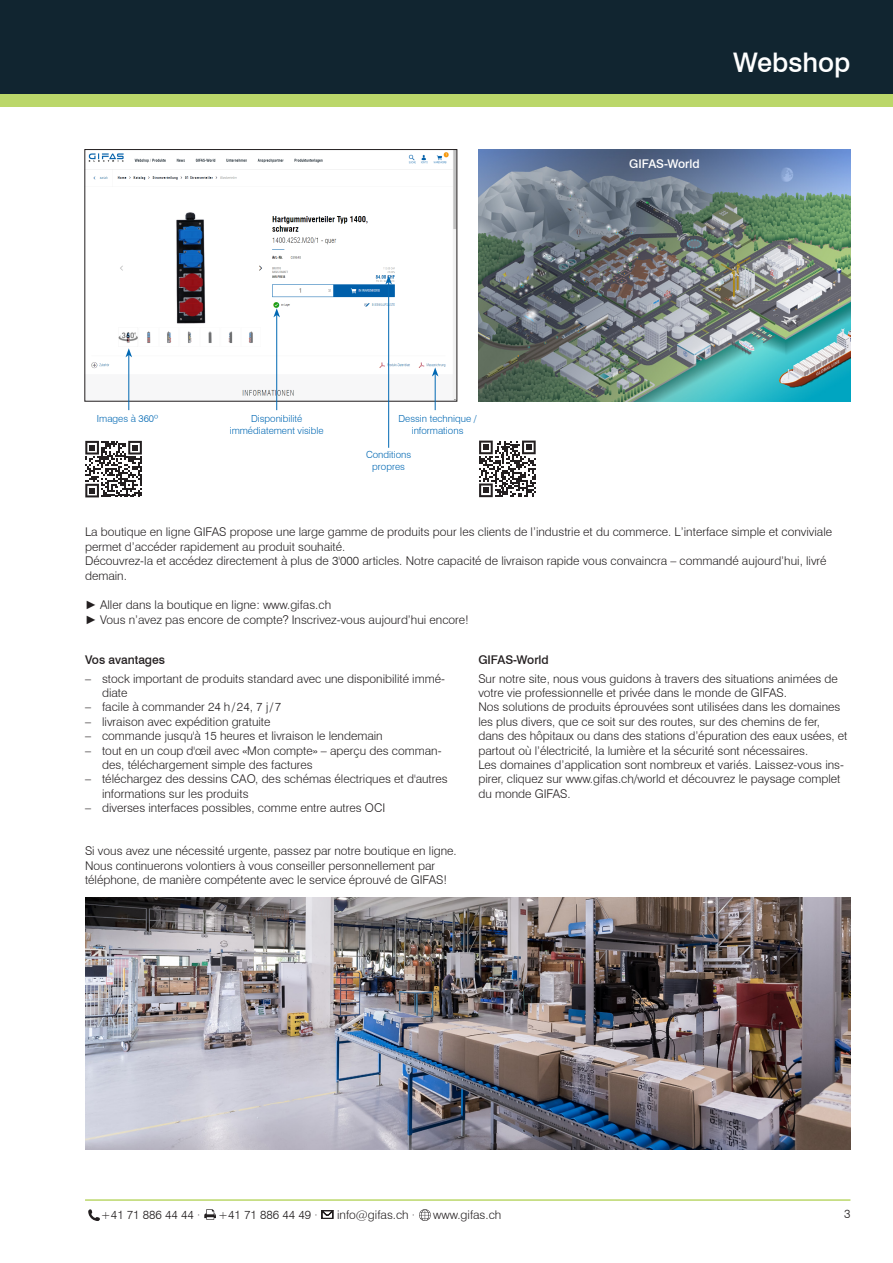
<style>
.page{position:relative;width:893px;height:1263px;background:#fff}
.page>*{position:absolute;margin:0;border:0;box-sizing:border-box;transform-origin:0 0}
.Haupttitel_rechts{font:500 27px "Swiss 721 BT";color:#fff}
.Fliesstext_8{font:300 12px/14.4px "Swiss 721 BT";color:#231f20}
.Fliesstext_8pt_fett{font:500 12px "Swiss 721 BT";color:#231f20}
.Fliesstext_8pt_fett-2{font:500 12px "Swiss 721 BT";color:#fff}
.Fliesstext_8pt{font:300 9.75px "Swiss 721 BT";color:#0168b3}
.s1{font-family:"Times New Roman";font-weight:700}
</style>
<div class="page">
<hr style="left:85px;top:1199px;width:765px;height:2px;background:#bbd76a">
<svg style="left:88px;top:1209px;width:12px;height:12px"></svg>
<svg style="left:204px;top:1209px;width:12px;height:11px"></svg>
<svg style="left:322px;top:1210px;width:11px;height:9px"></svg>
<svg style="left:419px;top:1209px;width:12px;height:12px"></svg>
<div style="left:0;top:89px;width:893px;height:17px;background:#bbd76a"></div>
<div style="left:0;top:0;width:893px;height:94px;background:#112530"></div>
<svg style="left:479px;top:441px;width:57px;height:56px"></svg>
<svg style="left:85px;top:441px;width:57px;height:56px"></svg>
<img style="left:85px;top:897px;width:765px;height:252px">
<img style="left:478px;top:150px;width:372px;height:251px">
<img style="left:87px;top:151px;width:368px;height:248px">
<div style="left:85px;top:149px;width:372px;height:252px;border:1px solid #231f20"></div>
<hr style="left:129px;top:355px;width:1px;height:55px;background:#0168b3">
<svg style="left:125px;top:348px;width:7px;height:9px"></svg>
<hr style="left:276px;top:315px;width:1px;height:95px;background:#0168b3">
<svg style="left:273px;top:308px;width:7px;height:9px"></svg>
<hr style="left:388px;top:282px;width:1px;height:166px;background:#0168b3">
<svg style="left:385px;top:275px;width:7px;height:9px"></svg>
<hr style="left:435px;top:374px;width:1px;height:36px;background:#0168b3">
<svg style="left:432px;top:367px;width:6px;height:9px"></svg>
<p class="Fliesstext_8pt" style="left:97px;top:413px;width:63px">Images à 360º</p>
<p class="Fliesstext_8pt" style="left:251px;top:413px;width:53px">Disponibilité</p>
<p class="Fliesstext_8pt" style="left:230px;top:425px;width:96px">immédiatement visible</p>
<p class="Fliesstext_8pt" style="left:398px;top:413px;width:80px">Dessin technique /</p>
<p class="Fliesstext_8pt" style="left:412px;top:425px;width:53px">informations</p>
<p class="Fliesstext_8pt" style="left:366px;top:449px;width:47px">Conditions</p>
<p class="Fliesstext_8pt" style="left:372px;top:461px;width:34px">propres</p>
<p class="Fliesstext_8pt_fett-2" style="left:629px;top:157px;width:72px">GIFAS-World</p>
<p class="Haupttitel_rechts" style="left:733px;top:46px;width:119px">Webshop</p>
<p class="Fliesstext_8" style="left:85px;top:525px;width:749px">La boutique en ligne GIFAS propose une large gamme de produits pour les clients de l’industrie et du commerce. L’interface simple et conviviale permet d’accéder rapidement au produit souhaité.</p>
<p class="Fliesstext_8" style="left:85px;top:554px;width:743px">Découvrez-la et accédez directement à plus de 3'000 articles. Notre capacité de livraison rapide vous convaincra – commandé aujourd’hui, livré demain.</p>
<p class="Fliesstext_8" style="left:85px;top:597px;width:248px"><span class="s1">►</span> Aller dans la boutique en ligne: www.gifas.ch</p>
<p class="Fliesstext_8" style="left:85px;top:612px;width:385px"><span class="s1">►</span> Vous n’avez pas encore de compte? Inscrivez-vous aujourd’hui encore!</p>
<p class="Fliesstext_8pt_fett" style="left:85px;top:652px;width:82px">Vos avantages</p>
<p class="Fliesstext_8" style="left:102px;top:671px;width:345px;text-indent:-17px">– stock important de produits standard avec une disponibilité immé&shy;diate</p>
<p class="Fliesstext_8" style="left:85px;top:700px;width:198px">– facile à commander 24 h/24, 7 j/7</p>
<p class="Fliesstext_8" style="left:85px;top:714px;width:187px">– livraison avec expédition gratuite</p>
<p class="Fliesstext_8" style="left:85px;top:729px;width:299px">– commande jusqu'à 15 heures et livraison le lendemain</p>
<p class="Fliesstext_8" style="left:102px;top:743px;width:341px;text-indent:-17px">– tout en un coup d'œil avec «Mon compte» – aperçu des comman&shy;des, téléchargement simple des factures</p>
<p class="Fliesstext_8" style="left:102px;top:772px;width:347px;text-indent:-17px">– téléchargez des dessins CAO, des schémas électriques et d'autres informations sur les produits</p>
<p class="Fliesstext_8" style="left:85px;top:801px;width:302px">– diverses interfaces possibles, comme entre autres OCI</p>
<p class="Fliesstext_8" style="left:85px;top:844px;width:373px">Si vous avez une nécessité urgente, passez par notre boutique en ligne.<br>Nous continuerons volontiers à vous conseiller personnellement par téléphone, de manière compétente avec le service éprouvé de GIFAS!</p>
<p class="Fliesstext_8pt_fett" style="left:478px;top:652px;width:72px">GIFAS-World</p>
<p class="Fliesstext_8" style="left:478px;top:671px;width:361px">Sur notre site, nous vous guidons à travers des situations animées de votre vie professionnelle et privée dans le monde de GIFAS.</p>
<p class="Fliesstext_8" style="left:478px;top:700px;width:371px">Nos solutions de produits éprouvées sont utilisées dans les domaines les plus divers, que ce soit sur des routes, sur des chemins de fer, dans des hôpitaux ou dans des stations d’épuration des eaux usées, et partout où l’électricité, la lumière et la sécurité sont nécessaires.</p>
<p class="Fliesstext_8" style="left:478px;top:757px;width:367px">Les domaines d’application sont nombreux et variés. Laissez-vous ins&shy;pirer, cliquez sur www.gifas.ch/world et découvrez le paysage complet du monde GIFAS.</p>
<p class="Fliesstext_8" style="left:101px;top:1207px;width:101px">+41 71 886 44 44 ·</p>
<p class="Fliesstext_8" style="left:218px;top:1207px;width:101px">+41 71 886 44 49 ·</p>
<p class="Fliesstext_8" style="left:337px;top:1207px;width:80px">info@gifas.ch ·</p>
<p class="Fliesstext_8" style="left:433px;top:1207px;width:70px">www.gifas.ch</p>
<p class="Fliesstext_8" style="left:844px;top:1207px;width:8px">3</p>
</div>
